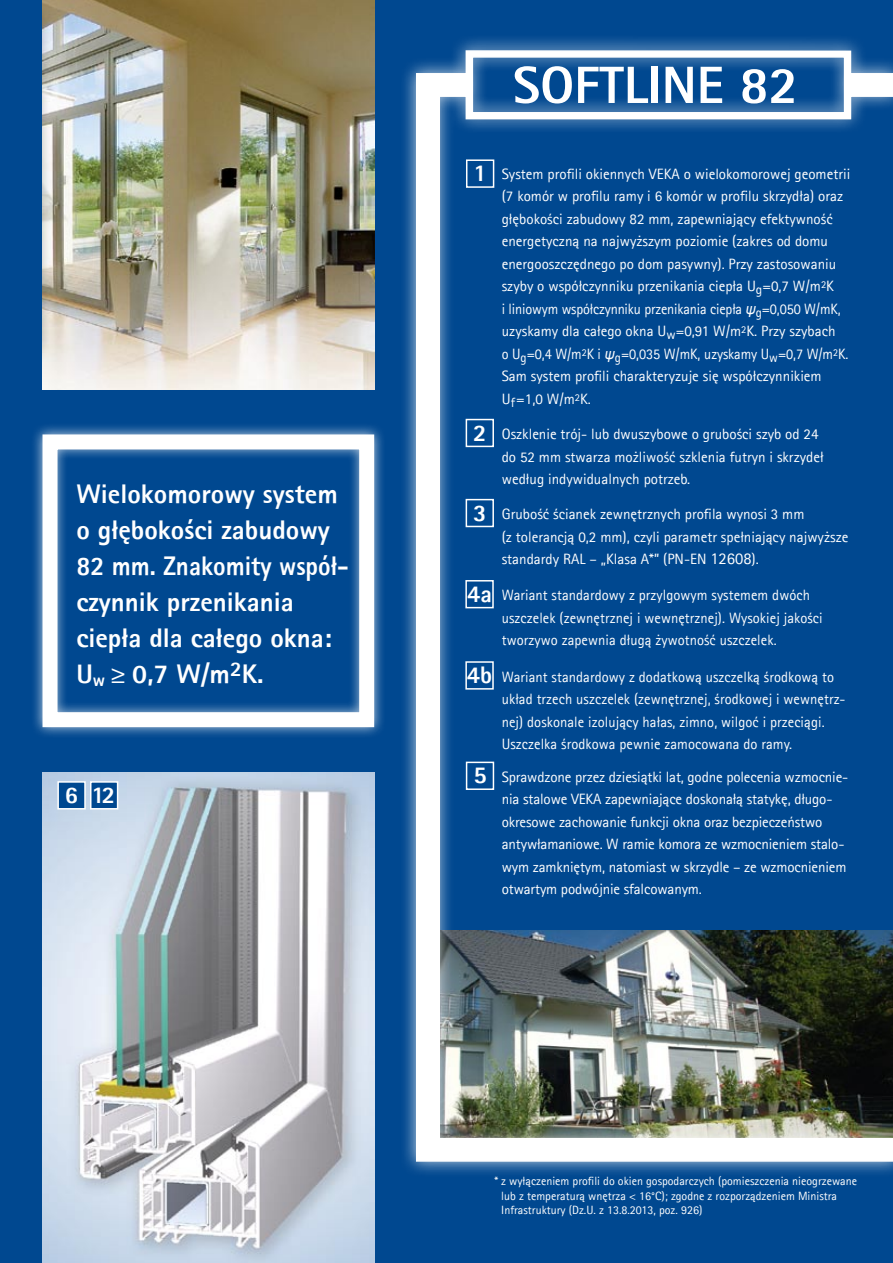
<style>
.page{position:relative;width:893px;height:1263px;background:#004890}
.page>*{position:absolute;margin:0;border:0;box-sizing:border-box;transform-origin:0 0}
.t1{font:800 52.5px "Rotis Sans Serif Pl";color:#fff}
.t2{font:800 27px/36px "Rotis Sans Serif Pl";color:#fff}
.t3{font:800 24px "Rotis Sans Serif Pl";color:#fff}
.t4{font:15px/22.5px "Rotis Sans Serif Pl";color:#fff}
.t5{font:12px/14.4px "Rotis Sans Serif Pl";color:#fff}
.s1{font-family:"Myriad Pro";font-weight:400}
.s2{font-family:"Arial";font-style:italic}
.s3{font-weight:800;font-size:24px}
.s4{font-size:16.5px}
</style>
<div class="page">
<div style="left:401px;top:34px;width:492px;height:1142px;background:#fff;opacity:.75"></div>
<svg style="left:415px;top:50px;width:478px;height:1112px"></svg>
<img style="left:43px;top:772px;width:331px;height:491px">
<img style="left:43px;top:0;width:331px;height:389px">
<div style="left:30px;top:422px;width:355px;height:316px;background:#fff;opacity:.75"></div>
<div style="left:43px;top:434px;width:331px;height:293px;border:15px solid #fff"></div>
<div style="left:58px;top:782px;width:27px;height:27px;background:#004890"></div>
<div style="left:57px;top:781px;width:29px;height:28px;border:2px solid #fff"></div>
<div style="left:91px;top:782px;width:27px;height:27px;background:#004890"></div>
<div style="left:90px;top:781px;width:28px;height:28px;border:2px solid #fff"></div>
<h2 class="t2" style="left:76px;top:475px;width:274px">Wielokomorowy system o głębokości zabudowy<br>82 mm. Znakomity współ&shy;czynnik przenikania ciepła dla całego okna:<br>U<sub>w</sub> <span class="s1">≥</span> 0,7 W/m<sup>2</sup>K.</h2>
<h3 class="t3" style="left:65px;top:779px;width:52px">6 12</h3>
<h1 class="t1" style="left:513px;top:52px;width:286px">SOFTLINE 82</h1>
<h3 class="t3" style="left:473px;top:158px;width:15px">1</h3>
<p class="t4" style="left:502px;top:162px;width:350px">System profili okiennych VEKA o wielokomorowej geometrii (7 komór w profilu ramy i 6 komór w profilu skrzydła) oraz głębokości zabudowy 82 mm, zapewniający efektywność energetyczną na najwyższym poziomie (zakres od domu energooszczędnego po dom pasywny). Przy zastosowaniu szyby o współczynniku przenikania ciepła U<sub>g</sub>=0,7 W/m<sup>2</sup>K<br>i liniowym współczynniku przenikania ciepła <span class="s2">ψ</span><sub>g</sub>=0,050 W/mK, uzyskamy dla całego okna U<sub>w</sub>=0,91 W/m<sup>2</sup>K. Przy szybach<br>o U<sub>g</sub>=0,4 W/m<sup>2</sup>K i <span class="s2">ψ</span><sub>g</sub>=0,035 W/mK, uzyskamy U<sub>w</sub>=0,7 W/m<sup>2</sup>K.<br>Sam system profili charakteryzuje się współczynnikiem U<sub>f</sub>=1,0 W/m<sup>2</sup>K.</p>
<p class="t4" style="left:502px;top:423px;width:323px;text-indent:-29px"><span class="s3">2</span> Oszklenie trój- lub dwuszybowe o grubości szyb od 24 do 52 mm stwarza możliwość szklenia futryn i skrzydeł według indywidualnych potrzeb.</p>
<p class="t4" style="left:502px;top:503px;width:348px;text-indent:-29px"><span class="s3">3</span> Grubość ścianek zewnętrznych profila wynosi 3 mm<br>(z tolerancją 0,2 mm), czyli parametr spełniający najwyższe standardy RAL – „Klasa A*” (PN-EN <span class="s4">12608</span>).</p>
<h3 class="t3" style="left:467px;top:578px;width:26px">4a</h3>
<p class="t4" style="left:502px;top:584px;width:322px">Wariant standardowy z przylgowym systemem dwóch uszczelek (zewnętrznej i wewnętrznej). Wysokiej jakości tworzywo zapewnia długą żywotność uszczelek.</p>
<p class="t4" style="left:502px;top:665px;width:345px">Wariant standardowy z dodatkową uszczelką środkową to układ trzech uszczelek (zewnętrznej, środkowej i wewnętrz&shy;nej) doskonale izolujący hałas, zimno, wilgoć i przeciągi.<br>Uszczelka środkowa pewnie zamocowana do ramy.</p>
<h3 class="t3" style="left:467px;top:660px;width:27px">4b</h3>
<h3 class="t3" style="left:473px;top:760px;width:15px">5</h3>
<p class="t4" style="left:502px;top:765px;width:348px">Sprawdzone przez dziesiątki lat, godne polecenia wzmocnie&shy;nia stalowe VEKA zapewniające doskonałą statykę, długo&shy;okresowe zachowanie funkcji okna oraz bezpieczeństwo antywłamaniowe. W ramie komora ze wzmocnieniem stalo&shy;wym zamkniętym, natomiast w skrzydle – ze wzmocnieniem otwartym podwójnie sfalcowanym.</p>
<p class="t5" style="left:501px;top:1174px;width:357px;text-indent:-7px">* z wyłączeniem profili do okien gospodarczych (pomieszczenia nieogrzewane lub z temperaturą wnętrza &lt; 16°C); zgodne z rozporządzeniem Ministra<br>Infrastruktury (Dz.U. z 13.8.2013, poz. 926)</p>
</div>
